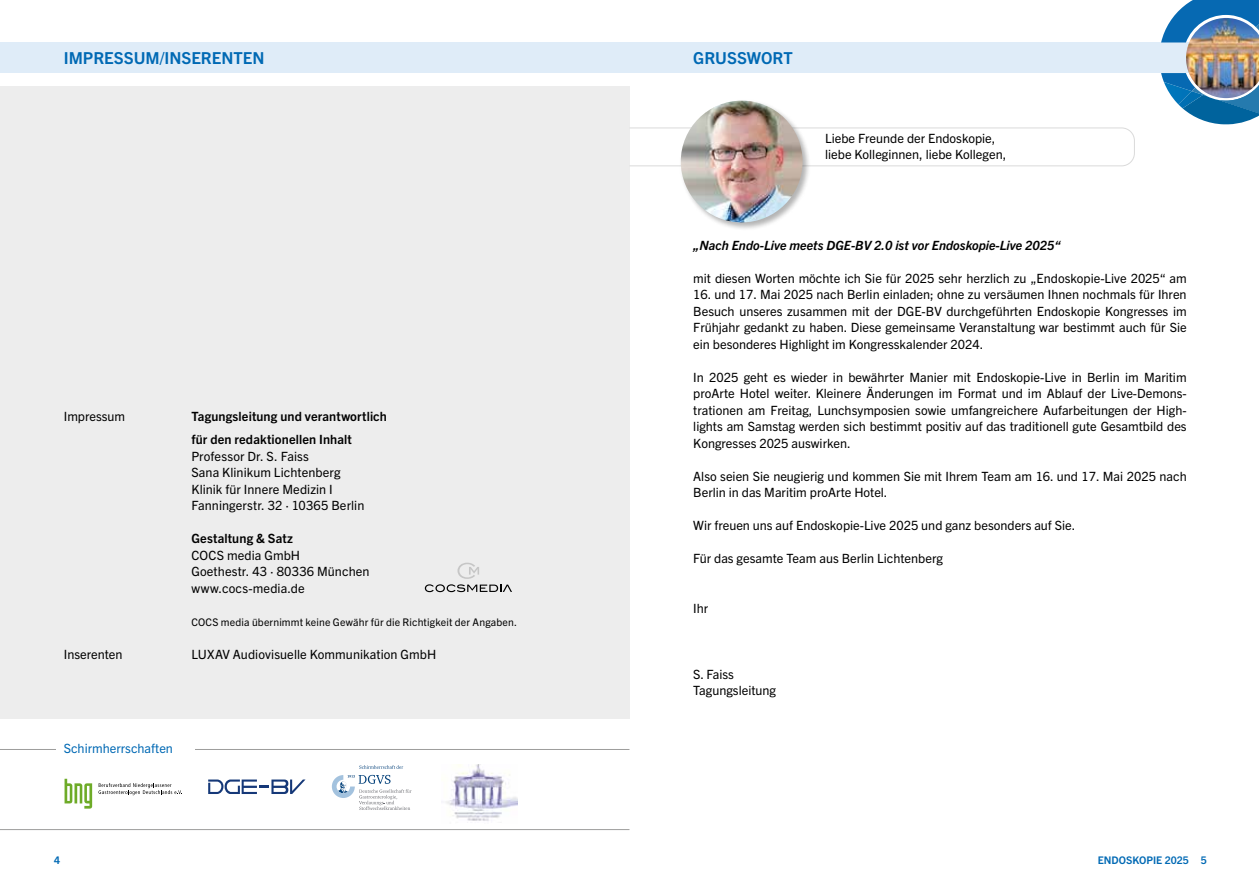
<style>
.page{position:relative;width:1259px;height:893px;background:#fff}
.page>*{position:absolute;margin:0;border:0;box-sizing:border-box;transform-origin:0 0}
.t1{font:700 16.5px "Trade Gothic Next LT Pro";color:#0069b4}
.t2{font:12.75px/16.5px "Trade Gothic Next LT Pro";color:#000}
.t3{font:700 12.75px/23.1px "Trade Gothic Next LT Pro";letter-spacing:.01em;color:#000}
.t4{font:italic 700 12.75px "Trade Gothic Next LT Pro";color:#000}
.t5{font:12.75px "Trade Gothic Next LT Pro";color:#0069b4}
.t6{font:10.5px "Trade Gothic Next LT Pro";letter-spacing:.015em;color:#000}
.t7{font:700 10.5px "Trade Gothic Next LT Pro";color:#0069b4}
</style>
<div class="page">
<div style="left:0;top:43px;width:1259px;height:30px;background:#dfecf8"></div>
<img style="left:1161px;top:0;width:98px;height:124px">
<div style="left:0;top:86px;width:629px;height:633px;background:#ededed"></div>
<svg style="left:425px;top:563px;width:87px;height:29px"></svg>
<hr style="left:0;top:749px;width:629px;height:1px;background:#9d9d9c">
<div style="left:56px;top:739px;width:139px;height:21px;background:#fff"></div>
<svg style="left:208px;top:779px;width:97px;height:15px"></svg>
<svg style="left:65px;top:779px;width:27px;height:30px"></svg>
<svg style="left:98px;top:783px;width:84px;height:12px"></svg>
<svg style="left:359px;top:765px;width:44px;height:4px"></svg>
<svg style="left:332px;top:775px;width:79px;height:35px"></svg>
<img style="left:446px;top:764px;width:72px;height:57px">
<hr style="left:0;top:829px;width:629px;height:1px;background:#9d9d9c">
<svg style="left:629px;top:127px;width:506px;height:40px"></svg>
<div style="left:679px;top:99px;width:132px;height:132px;background:#000;opacity:.3"></div>
<img style="left:681px;top:101px;width:121px;height:121px;border-radius:61px">
<p class="t1" style="left:64px;top:47px;width:202px">IMPRESSUM/INSERENTEN</p>
<p class="t2" style="left:64px;top:407px;width:63px">Impressum</p>
<p class="t3" style="left:191px;top:404px;width:197px">Tagungsleitung und verantwortlich für den redaktionellen Inhalt</p>
<p class="t2" style="left:191px;top:447px;width:174px">Professor Dr. S. Faiss<br>Sana Klinikum Lichtenberg<br>Klinik für Innere Medizin I<br>Fanningerstr. 32 ∙ 10365 Berlin</p>
<p class="t3" style="left:191px;top:526px;width:103px">Gestaltung &amp; Satz</p>
<p class="t2" style="left:191px;top:546px;width:180px">COCS media GmbH<br>Goethestr. 43 · 80336 München www.cocs-media.de</p>
<p class="t6" style="left:191px;top:615px;width:327px">COCS media übernimmt keine Gewähr für die Richtigkeit der Angaben.</p>
<p class="t2" style="left:64px;top:645px;width:60px">Inserenten</p>
<p class="t2" style="left:191px;top:645px;width:246px">LUXAV Audiovisuelle Kommunikation GmbH</p>
<p class="t5" style="left:64px;top:739px;width:111px">Schirmherrschaften</p>
<p class="t1" style="left:693px;top:47px;width:101px">GRUSSWORT</p>
<p class="t2" style="left:825px;top:129px;width:183px">Liebe Freunde der Endoskopie, liebe Kolleginnen, liebe Kollegen,</p>
<p class="t4" style="left:693px;top:236px;width:369px">„Nach Endo-Live meets DGE-BV 2.0 ist vor Endoskopie-Live 2025“</p>
<p class="t2" style="left:693px;top:269px;width:495px">mit diesen Worten möchte ich Sie für 2025 sehr herzlich zu „Endoskopie-Live 2025“ am</p>
<p class="t2" style="left:693px;top:285px;width:495px;text-align:justify">16. und 17. Mai 2025 nach Berlin einladen; ohne zu versäumen Ihnen nochmals für Ihren Besuch unseres zusammen mit der DGE-BV durchgeführten Endoskopie Kongresses im Frühjahr gedankt zu haben. Diese gemeinsame Veranstaltung war bestimmt auch für Sie ein besonderes Highlight im Kongresskalender 2024.</p>
<p class="t2" style="left:693px;top:368px;width:495px;text-align:justify">In 2025 geht es wieder in bewährter Manier mit Endoskopie-Live in Berlin im Maritim proArte Hotel weiter. Kleinere Änderungen im Format und im Ablauf der Live-Demons&shy;trationen am Freitag, Lunchsymposien sowie umfangreichere Aufarbeitungen der High&shy;lights am Samstag werden sich bestimmt positiv auf das traditionell gute Gesamtbild des Kongresses 2025 auswirken.</p>
<p class="t2" style="left:693px;top:467px;width:495px">Also seien Sie neugierig und kommen Sie mit Ihrem Team am 16. und 17. Mai 2025 nach<br>Berlin in das Maritim proArte Hotel.</p>
<p class="t2" style="left:693px;top:516px;width:383px">Wir freuen uns auf Endoskopie-Live 2025 und ganz besonders auf Sie.</p>
<p class="t2" style="left:693px;top:549px;width:251px">Für das gesamte Team aus Berlin Lichtenberg</p>
<p class="t2" style="left:693px;top:599px;width:17px">Ihr</p>
<p class="t2" style="left:693px;top:665px;width:84px">S. Faiss<br>Tagungsleitung</p>
<p class="t7" style="left:54px;top:853px;width:8px">4</p>
<p class="t7" style="left:1097px;top:853px;width:111px">ENDOSKOPIE 2025 5</p>
</div>
